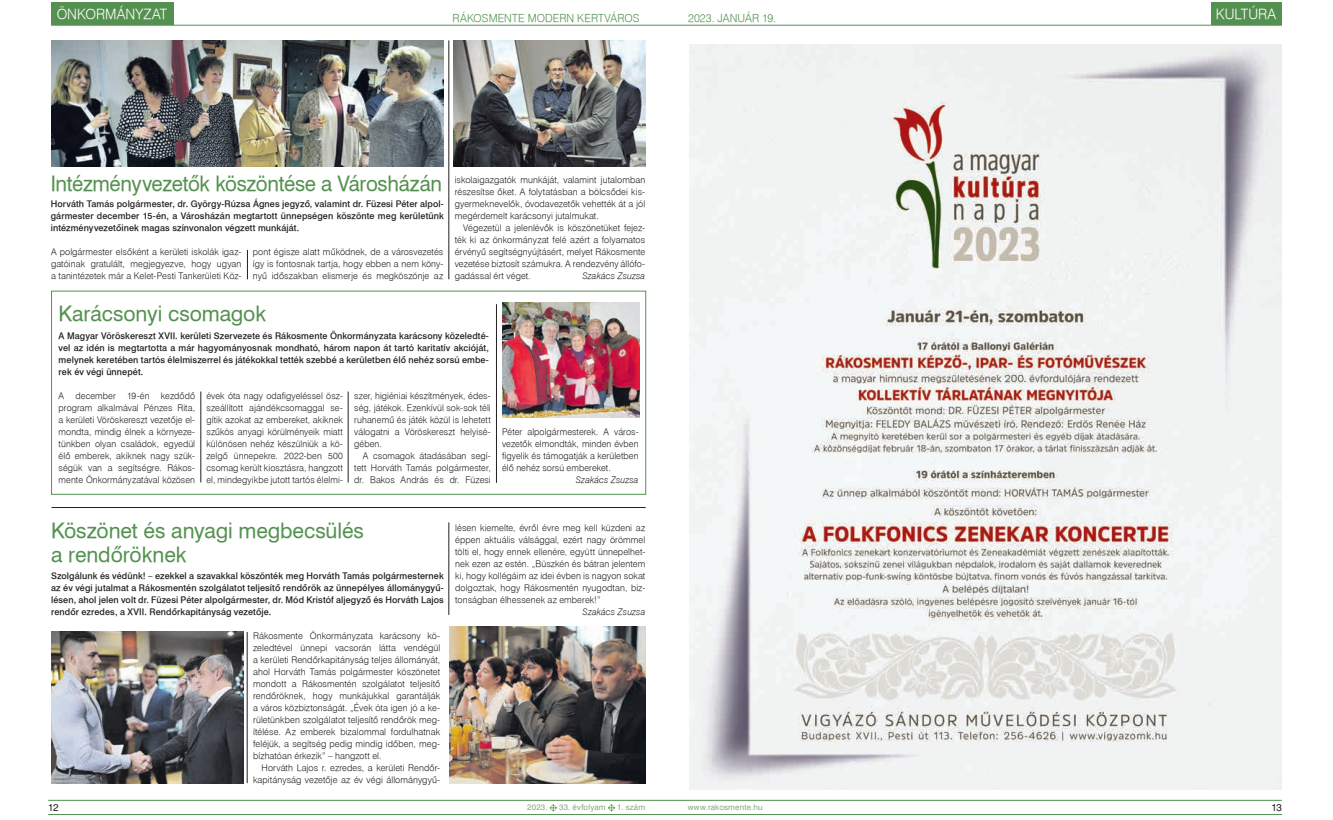
<style>
.page{position:relative;width:1333px;height:820px;background:#fff}
.page>*{position:absolute;margin:0;border:0;box-sizing:border-box;transform-origin:0 0}
.t1{font:21px/24px "Swiss 721 PFL";letter-spacing:-.01em;color:#549150}
.t2{font:14px "Swiss 721 Lt PFL";color:#fff}
.t3{font:11px "Swiss 721 Lt PFL";letter-spacing:.005em;color:#549150}
.t4{font:10px "Swiss 721 PFL";color:#231f20}
.t5{font:9px/12px "Swiss 721 Lt PFL";letter-spacing:.01em;color:#231f20;text-align:justify}
.t6{font:9px/12px "Swiss 721 Md PFL";letter-spacing:.01em;color:#231f20;text-align:justify}
.t7{font:italic 9px "Swiss 721 Lt PFL";letter-spacing:.01em;color:#231f20}
.t8{font:8px "Swiss 721 PFL";letter-spacing:.015em;color:#81ac7b}
</style>
<div class="page">
<hr style="left:51px;top:25px;width:1230px;height:1px;background:#549150">
<hr style="left:48px;top:799px;width:1233px;height:1px;background:#549150">
<hr style="left:48px;top:814px;width:1233px;height:1px;background:#549150">
<svg style="left:550px;top:804px;width:7px;height:7px"></svg>
<svg style="left:608px;top:804px;width:7px;height:7px"></svg>
<div style="left:1211px;top:3px;width:70px;height:22px;background:#549150"></div>
<img style="left:449px;top:626px;width:196px;height:156px">
<img style="left:51px;top:631px;width:192px;height:151px">
<hr style="left:51px;top:507px;width:594px;height:1px;background:#231f20">
<hr style="left:496px;top:304px;width:1px;height:178px;background:#231f20">
<hr style="left:348px;top:391px;width:1px;height:91px;background:#231f20">
<hr style="left:201px;top:391px;width:1px;height:91px;background:#231f20">
<hr style="left:448px;top:522px;width:1px;height:92px;background:#231f20">
<svg style="left:247px;top:250px;width:1px;height:29px"></svg>
<hr style="left:448px;top:40px;width:1px;height:239px;background:#231f20">
<hr style="left:247px;top:631px;width:1px;height:151px;background:#231f20">
<img style="left:502px;top:302px;width:137px;height:116px">
<img style="left:51px;top:40px;width:393px;height:126px">
<img style="left:454px;top:40px;width:191px;height:126px">
<img style="left:689px;top:44px;width:592px;height:744px">
<div style="left:51px;top:3px;width:122px;height:22px;background:#549150"></div>
<h2 class="t2" style="left:57px;top:5px;width:112px">ÖNKORMÁNYZAT</h2>
<p class="t3" style="left:452px;top:10px;width:188px">RÁKOSMENTE MODERN KERTVÁROS</p>
<p class="t3" style="left:688px;top:10px;width:89px">2023. JANUÁR 19.</p>
<h2 class="t2" style="left:1215px;top:5px;width:62px">KULTÚRA</h2>
<h1 class="t1" style="left:51px;top:171px;width:393px">Intézményvezetők köszöntése a Városházán</h1>
<p class="t6" style="left:51px;top:197px;width:394px">Horváth Tamás polgármester, dr. György-Rúzsa Ágnes jegyző, valamint dr. Füzesi Péter alpol&shy;gármester december 15-én, a Városházán megtartott ünnepségen köszönte meg kerületünk intézményvezetőinek magas színvonalon végzett munkáját.</p>
<p class="t5" style="left:51px;top:245px;width:192px">A polgármester elsőként a kerületi iskolák igaz&shy;gatóinak gratulált, megjegyezve, hogy ugyan a tanintézetek már a Kelet-Pesti Tankerületi Köz-</p>
<p class="t5" style="left:253px;top:245px;width:192px">pont égisze alatt működnek, de a városvezetés így is fontosnak tartja, hogy ebben a nem kön - nyű időszakban elismerje és megköszönje az</p>
<h1 class="t1" style="left:59px;top:301px;width:209px">Karácsonyi csomagok</h1>
<p class="t5" style="left:454px;top:173px;width:192px">iskolaigazgatók munkáját, valamint jutalomban részesítse őket. A folytatásban a bölcsődei kis&shy;gyermeknevelők, óvodavezetők vehették át a jól megérdemelt karácsonyi jutalmukat.</p>
<p class="t5" style="left:454px;top:221px;width:192px;text-indent:9px">Végezetül a jelenlévők is köszönetüket fejez&shy;ték ki az önkormányzat felé azért a folyamatos érvényű segítségnyújtásért, melyet Rákosmente vezetése biztosít számukra. A rendezvény állófo&shy;gadással ért véget.</p>
<p class="t7" style="left:582px;top:269px;width:64px">Szakács Zsuzsa</p>
<p class="t6" style="left:59px;top:329px;width:432px">A Magyar Vöröskereszt XVII. kerületi Szervezete és Rákosmente Önkormányzata karácsony közeledté&shy;vel az idén is megtartotta a már hagyományosnak mondható, három napon át tartó karitatív akcióját, melynek keretében tartós élelmiszerrel és játékokkal tették szebbé a kerületben élő nehéz sorsú embe&shy;rek év végi ünnepét.</p>
<p class="t5" style="left:59px;top:389px;width:138px;text-indent:102px">kezdődő program alkalmával Pénzes Rita, a kerületi Vöröskereszt vezetője el&shy;mondta, mindig élnek a környeze&shy;tünkben olyan családok, egyedül élő emberek, akiknek nagy szük&shy;ségük van a segítségre. Rákos&shy;mente Önkormányzatával közösen</p>
<p class="t5" style="left:206px;top:389px;width:138px">évek óta nagy odafigyeléssel ös - szeállított ajándékcsomaggal se&shy;gítik azokat az embereket, akiknek szűkös anyagi körülményeik miatt különösen nehéz készülniük a kö&shy;zelgő ünnepekre. 2022-ben 500 csomag került kiosztásra, hangzott el, mindegyikbe jutott tartós élelmi-</p>
<p class="t5" style="left:354px;top:389px;width:138px">szer, higiéniai készítmények, édes&shy;ség, játékok. Ezenkívül sok-sok téli ruhanemű és játék közül is lehetett válogatni a Vöröskereszt helyisé&shy;gében.</p>
<p class="t5" style="left:59px;top:389px;width:7px">A</p>
<p class="t5" style="left:75px;top:389px;width:42px">december</p>
<p class="t5" style="left:127px;top:389px;width:24px">19-én</p>
<p class="t5" style="left:354px;top:449px;width:138px;text-indent:8px">A csomagok átadásában segí&shy;tett Horváth Tamás polgármester, dr. Bakos András és dr. Füzesi</p>
<p class="t5" style="left:502px;top:425px;width:138px">Péter alpolgármesterek. A város&shy;vezetők elmondták, minden évben figyelik és támogatják a kerületben élő nehéz sorsú embereket.</p>
<p class="t7" style="left:576px;top:473px;width:64px">Szakács Zsuzsa</p>
<h1 class="t1" style="left:51px;top:518px;width:314px">Köszönet és anyagi megbecsülés a rendőröknek</h1>
<p class="t6" style="left:51px;top:569px;width:394px">Szolgálunk és védünk! – ezekkel a szavakkal köszönték meg Horváth Tamás polgármesternek az év végi jutalmat a Rákosmentén szolgálatot teljesítő rendőrök az ünnepélyes állománygyű&shy;lésen, ahol jelen volt dr. Füzesi Péter alpolgármester, dr. Mód Kristóf aljegyző és Horváth Lajos rendőr ezredes, a XVII. Rendőrkapitányság vezetője.</p>
<p class="t5" style="left:253px;top:629px;width:189px">Rákosmente Önkormányzata karácsony kö&shy;zeledtével ünnepi vacsorán látta vendégül a kerületi Rendőrkapitányság teljes állományát, ahol Horváth Tamás polgármester köszönetet mondott a Rákosmentén szolgálatot teljesítő rendőröknek, hogy munkájukkal garantálják a város közbiztonságát. „Évek óta igen jó a ke&shy;rületünkben szolgálatot teljesítő rendőrök meg&shy;ítélése. Az emberek bizalommal fordulhatnak feléjük, a segítség pedig mindig időben, meg&shy;bízhatóan érkezik” – hangzott el.</p>
<p class="t5" style="left:253px;top:761px;width:189px;text-align:right">Horváth Lajos r. ezredes, a kerületi Rendőr&shy;kapitányság vezetője az év végi állománygyű-</p>
<p class="t5" style="left:455px;top:521px;width:192px">lésen kiemelte, évről évre meg kell küzdeni az éppen aktuális válsággal, ezért nagy örömmel tölti el, hogy ennek ellenére, együtt ünnepelhet&shy;nek ezen az estén. „Büszkén és bátran jelentem ki, hogy kollégáim az idei évben is nagyon sokat dolgoztak, hogy Rákosmentén nyugodtan, biz&shy;tonságban élhessenek az emberek!”</p>
<p class="t7" style="left:582px;top:605px;width:64px">Szakács Zsuzsa</p>
<p class="t4" style="left:48px;top:801px;width:12px">12</p>
<p class="t8" style="left:527px;top:802px;width:22px">2023.</p>
<p class="t8" style="left:559px;top:802px;width:48px">33. évfolyam</p>
<p class="t8" style="left:617px;top:802px;width:29px">1. szám</p>
<p class="t8" style="left:687px;top:801px;width:76px">www.rakosmente.hu</p>
<p class="t4" style="left:1271px;top:801px;width:12px">13</p>
</div>
